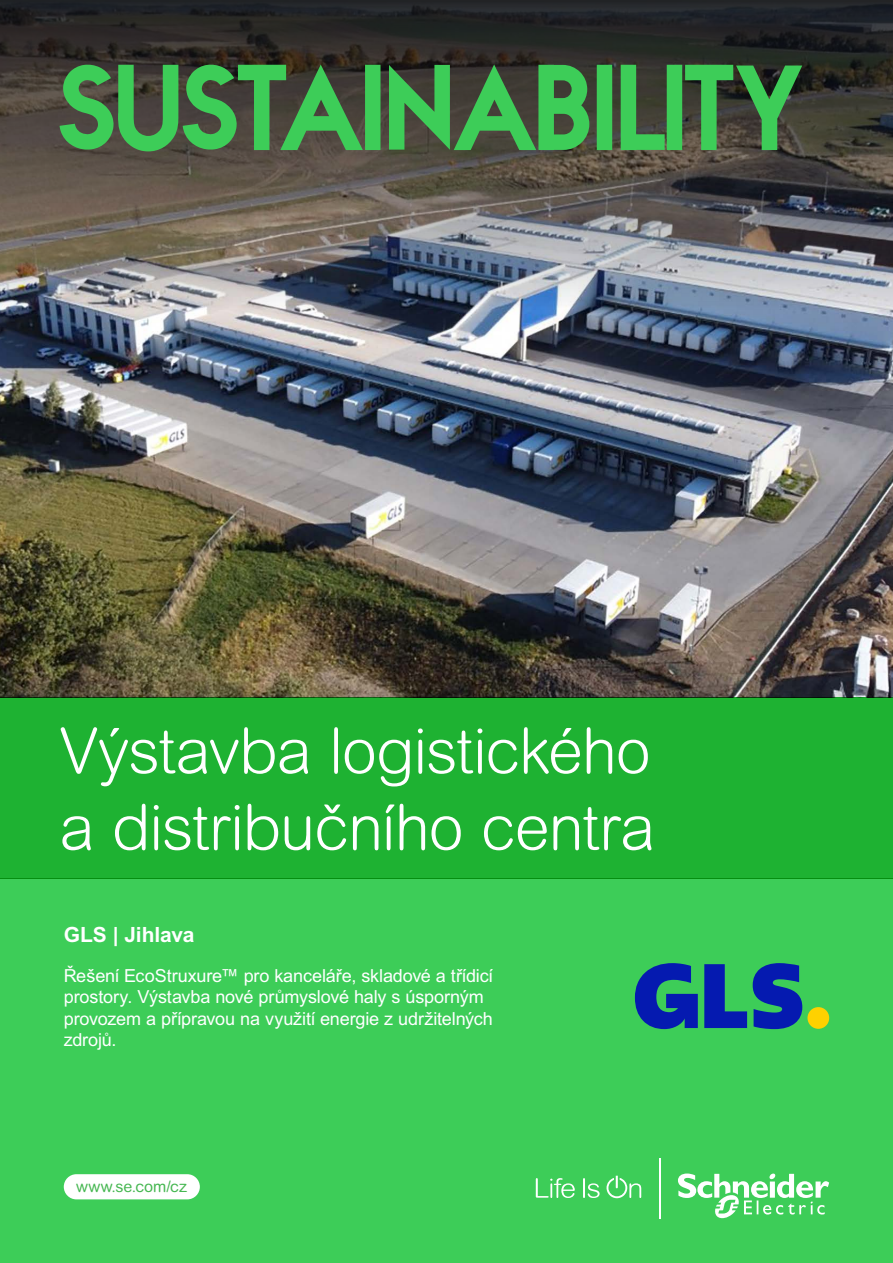
<style>
.page{position:relative;width:893px;height:1263px;background:#fff}
.page>*{position:absolute;margin:0;border:0;box-sizing:border-box;transform-origin:0 0}
.Cover_Headline{font:151.5px "NOV Aegular";letter-spacing:-.005em;color:#3dcd58}
.Cover_Headline-2{font:300 63px/76.5px "Arial Rounded MT Pro";letter-spacing:-.015em;color:#fff}
.Cover_Customer_Name{font:700 21px "Arial MT Pro";letter-spacing:-.005em;color:#fff}
.Cover_Customer_Name-2{font:18px/21.6px "Arial MT Pro";letter-spacing:-.005em;color:#fff}
.t1{font:15.9px "Arial Rounded MT Pro";letter-spacing:-.005em;color:#46b751}
</style>
<div class="page">
<img style="left:0;top:310px;width:893px;height:387px">
<div style="left:0;top:879px;width:893px;height:384px;background:#3dcd58"></div>
<div style="left:0;top:697px;width:893px;height:182px;background:#1eb232"></div>
<img style="left:0;top:0;width:893px;height:310px">
<svg style="left:536px;top:1176px;width:105px;height:22px"></svg>
<svg style="left:678px;top:1173px;width:151px;height:46px"></svg>
<hr style="left:659px;top:1158px;width:1px;height:61px;background:#fff">
<div style="left:64px;top:1174px;width:136px;height:25px;background:#fff;border-radius:13px"></div>
<div style="left:807px;top:1007px;width:22px;height:22px;background:#ffd100;border-radius:50%"></div>
<svg style="left:635px;top:963px;width:63px;height:66px"></svg>
<svg style="left:704px;top:964px;width:43px;height:64px"></svg>
<svg style="left:753px;top:963px;width:49px;height:66px"></svg>
<p class="Cover_Headline" style="left:60px;top:9px;width:747px">Sustainability</p>
<p class="Cover_Headline-2" style="left:60px;top:715px;width:597px">Výstavba logistického a distribučního centra</p>
<p class="Cover_Customer_Name" style="left:64px;top:922px;width:132px">GLS | Jihlava</p>
<p class="Cover_Customer_Name-2" style="left:64px;top:965px;width:431px">Řešení EcoStruxure™ pro kanceláře, skladové a třídicí prostory. Výstavba nové průmyslové haly s úsporným provozem a přípravou na využití energie z udržitelných zdrojů.</p>
<p class="t1" style="left:76px;top:1177px;width:112px">www.se.com/cz</p>
</div>
